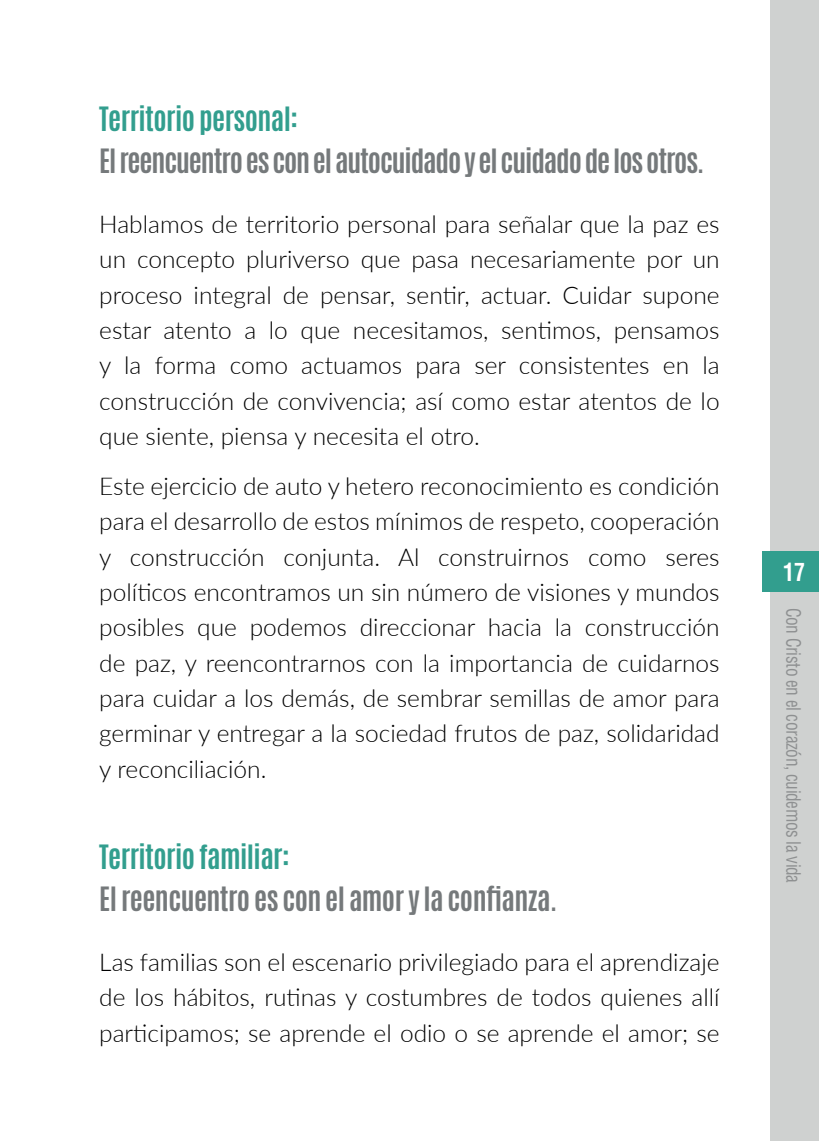
<style>
.page{position:relative;width:819px;height:1141px;background:#fff}
.page>*{position:absolute;margin:0;border:0;box-sizing:border-box;transform-origin:0 0}
.t1{font:700 28px "Antonio";letter-spacing:-.04em;color:#75797b}
.t2{font:700 28px "Antonio";letter-spacing:-.02em;color:#329e8e}
.t3{font:700 28px "Antonio";letter-spacing:-.02em;color:#75797b}
.t4{font:300 24.5px/35.4px "Lato";color:#000001;text-align:justify}
.t5{font:700 condensed 24.5px "Helvetica CE";color:#fff;scale:.9 1}
.t6{font:condensed 19.25px "Helvetica CE";letter-spacing:-.02em;color:#8e9091;scale:.9 1}
</style>
<div class="page">
<div style="left:770px;top:0;width:49px;height:1141px;background:#cfd1d0"></div>
<div style="left:761px;top:551px;width:58px;height:41px;background:#329e8e"></div>
<p class="t2" style="left:99px;top:98px;width:200px">Territorio personal:</p>
<p class="t1" style="left:99px;top:140px;width:606px">El reencuentro es con el autocuidado y el cuidado de los otros.</p>
<p class="t4" style="left:99px;top:205px;width:622px">Hablamos de territorio personal para señalar que la paz es un concepto pluriverso que pasa necesariamente por un proceso integral de pensar, sentir, actuar. Cuidar supone estar atento a lo que necesitamos, sentimos, pensamos y la forma como actuamos para ser consistentes en la construcción de convivencia; así como estar atentos de lo que siente, piensa y necesita el otro.</p>
<p class="t4" style="left:99px;top:468px;width:622px">Este ejercicio de auto y hetero reconocimiento es condición para el desarrollo de estos mínimos de respeto, cooperación y construcción conjunta. Al construirnos como seres políticos encontramos un sin número de visiones y mundos posibles que podemos direccionar hacia la construcción de paz, y reencontrarnos con la importancia de cuidarnos para cuidar a los demás, de sembrar semillas de amor para germinar y entregar a la sociedad frutos de paz, solidaridad y reconciliación.</p>
<p class="t2" style="left:99px;top:836px;width:192px">Territorio familiar:</p>
<p class="t3" style="left:99px;top:878px;width:459px">El reencuentro es con el amor y la confianza.</p>
<p class="t4" style="left:99px;top:944px;width:622px">Las familias son el escenario privilegiado para el aprendizaje de los hábitos, rutinas y costumbres de todos quienes allí participamos; se aprende el odio o se aprende el amor; se</p>
<p class="t5" style="left:783px;top:557px;width:26px">17</p>
<p class="t6" style="left:805px;top:608px;width:308px;rotate:90deg">Con Cristo en el corazón, cuidemos la vida</p>
</div>
